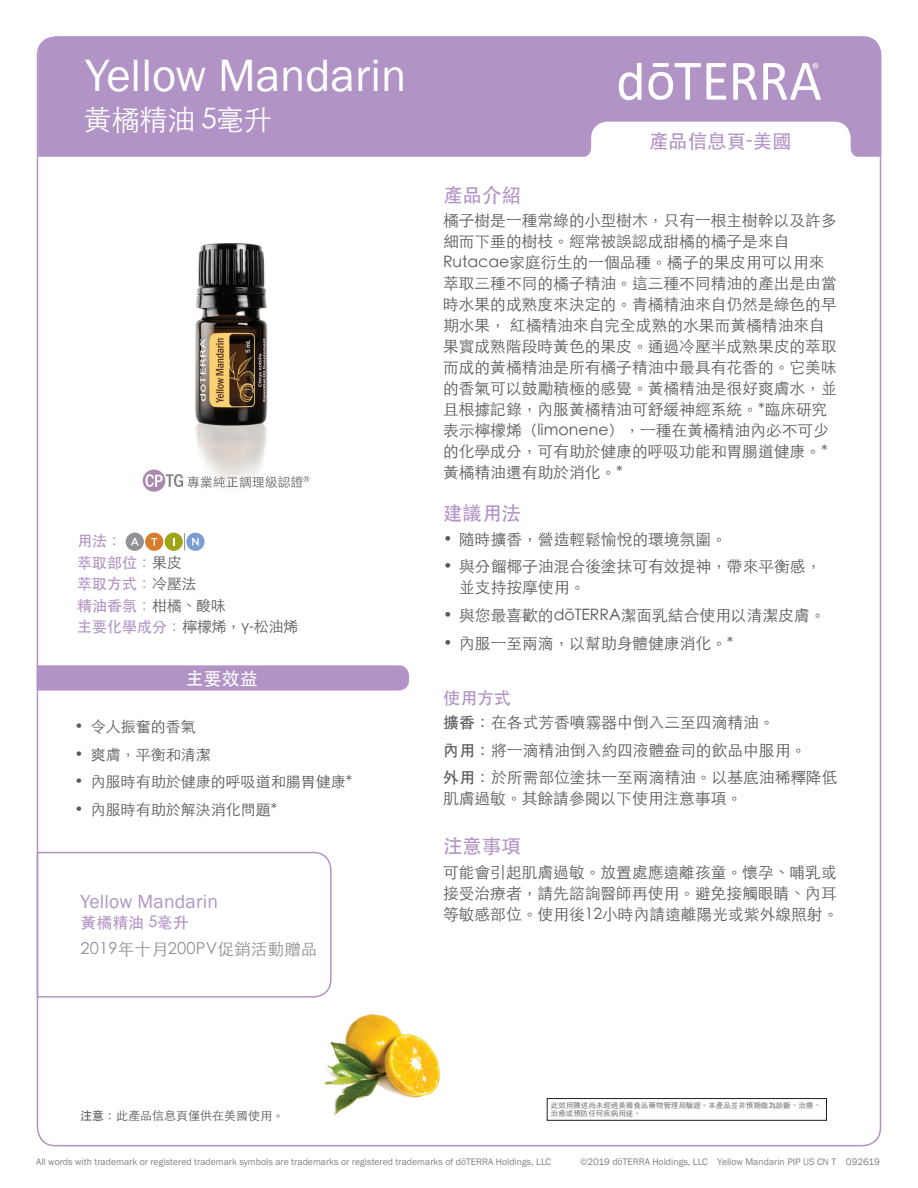
<style>
.page{position:relative;width:918px;height:1188px;background:#fff}
.page>*{position:absolute;margin:0;border:0;box-sizing:border-box;transform-origin:0 0}
.t1{font:46.5px "Franklin Gothic";color:#fff}
.t2{font:300 28.5px "ST Heiti TC";letter-spacing:-.025em;color:#fff}
.t3{font:500 19.5px "ST Heiti TC";color:#b194c5}
.t4{font:19.5px "Franklin Gothic";letter-spacing:.01em;color:#b194c5}
.t5{font:500 18px "ST Heiti TC";color:#fff}
.t6{font:500 17.1px "ST Heiti TC";color:#b194c5}
.t7{font:300 16.5px "ST Heiti TC";letter-spacing:.01em;color:#919295}
.t8{font:300 15.75px/21px "ST Heiti TC";color:#5a5a5d}
.t9{font:500 15.75px "ST Heiti TC";letter-spacing:.01em;color:#b194c5}
.t10{font:300 15px "ST Heiti TC";color:#5a5a5d}
.t11{font:500 15px/21.5px "ST Heiti TC";color:#b194c5}
.t12{font:300 12px "ST Heiti TC";color:#5a5a5d}
.t13{font:9.75px "Franklin Gothic";color:#808285}
.t14{font:300 7.5px/8.2px "ST Heiti TC";color:#57585a}
.s1{font-weight:300;color:#5a5a5d}
.s2{font-weight:500}
</style>
<div class="page">
<img style="left:195px;top:243px;width:73px;height:227px">
<img style="left:324px;top:1014px;width:116px;height:102px">
<div style="left:547px;top:1098px;width:280px;height:22px;border:1px solid #231f20"></div>
<div style="left:38px;top:36px;width:843px;height:121px;background:#b194c5"></div>
<svg style="left:733px;top:63px;width:24px;height:37px"></svg>
<svg style="left:648px;top:63px;width:78px;height:37px"></svg>
<svg style="left:619px;top:63px;width:22px;height:37px"></svg>
<svg style="left:763px;top:63px;width:58px;height:37px"></svg>
<svg style="left:184px;top:533px;width:1px;height:17px"></svg>
<div style="left:126px;top:533px;width:18px;height:18px;background:#919295;border-radius:50%"></div>
<svg style="left:131px;top:538px;width:8px;height:8px"></svg>
<div style="left:145px;top:533px;width:18px;height:18px;background:#d77c29;border-radius:50%"></div>
<svg style="left:151px;top:538px;width:6px;height:8px"></svg>
<div style="left:165px;top:533px;width:18px;height:18px;background:#9ea615;border-radius:50%"></div>
<div style="left:186px;top:533px;width:19px;height:18px;background:#799cd1;border-radius:50%"></div>
<svg style="left:192px;top:538px;width:7px;height:8px"></svg>
<svg style="left:37px;top:665px;width:372px;height:26px;background:#b397c6"></svg>
<svg style="left:36px;top:851px;width:296px;height:147px"></svg>
<svg style="left:143px;top:470px;width:166px;height:22px"></svg>
<svg style="left:581px;top:122px;width:280px;height:35px"></svg>
<h1 class="t1" style="left:85px;top:47px;width:322px">Yellow Mandarin</h1>
<h2 class="t2" style="left:84px;top:95px;width:190px">黃橘精油 5毫升</h2>
<p class="t11" style="left:77px;top:530px;width:222px">用法：<br>萃取部位：<span class="s1">果皮<br></span>萃取方式：<span class="s1">冷壓法<br></span>精油香氛：<span class="s1">柑橘、酸味<br></span>主要化學成分：<span class="s1">檸檬烯，γ-松油烯</span></p>
<p class="t5" style="left:186px;top:669px;width:74px">主要效益</p>
<p class="t10" style="left:75px;top:713px;width:123px">• 令人振奮的香氣</p>
<p class="t10" style="left:75px;top:741px;width:138px">• 爽膚，平衡和清潔</p>
<p class="t10" style="left:75px;top:769px;width:279px">• 內服時有助於健康的呼吸道和腸胃健康*</p>
<p class="t10" style="left:75px;top:797px;width:204px">• 內服時有助於解決消化問題*</p>
<p class="t4" style="left:81px;top:890px;width:139px">Yellow Mandarin</p>
<p class="t9" style="left:81px;top:914px;width:110px">黃橘精油 5毫升</p>
<p class="t7" style="left:81px;top:934px;width:238px">2019年十月200PV促銷活動贈品</p>
<p class="t3" style="left:649px;top:131px;width:144px">產品信息頁-美國</p>
<p class="t3" style="left:686px;top:131px;width:70px">資訊 –</p>
<p class="t3" style="left:443px;top:184px;width:79px">產品介紹</p>
<p class="t8" style="left:443px;top:208px;width:395px">橘子樹是一種常綠的小型樹木，只有一根主樹幹以及許多細而下垂的樹枝。經常被誤認成甜橘的橘子是來自<br>Rutacae家庭衍生的一個品種。橘子的果皮用可以用來萃取三種不同的橘子精油。這三種不同精油的產出是由當時水果的成熟度來決定的。青橘精油來自仍然是綠色的早期水果， 紅橘精油來自完全成熟的水果而黃橘精油來自果實成熟階段時黃色的果皮。通過冷壓半成熟果皮的萃取而成的黃橘精油是所有橘子精油中最具有花香的。它美味的香氣可以鼓勵積極的感覺。黃橘精油是很好爽膚水，並且根據記錄，內服黃橘精油可舒緩神經系統。*臨床研究表示檸檬烯（limonene），一種在黃橘精油內必不可少的化學成分，可有助於健康的呼吸功能和胃腸道健康。*黃橘精油還有助於消化。*</p>
<p class="t3" style="left:443px;top:502px;width:79px">建議用法</p>
<p class="t8" style="left:443px;top:527px;width:285px">• 隨時擴香，營造輕鬆愉悅的環境氛圍。</p>
<p class="t8" style="left:459px;top:554px;width:364px;text-indent:-16px">• 與分餾椰子油混合後塗抹可有效提神，帶來平衡感，並支持按摩使用。</p>
<p class="t8" style="left:443px;top:603px;width:384px">• 與您最喜歡的dōTERRA潔面乳結合使用以清潔皮膚。</p>
<p class="t8" style="left:443px;top:631px;width:292px">• 內服一至兩滴，以幫助身體健康消化。*</p>
<p class="t6" style="left:443px;top:688px;width:70px">使用方式</p>
<p class="t8" style="left:443px;top:707px;width:396px;line-height:27.8px"><span class="s2">擴香：</span>在各式芳香噴霧器中倒入三至四滴精油。<br><span class="s2">內用：</span>將一滴精油倒入約四液體盎司的飲品中服用。<br><span class="s2">外用：</span>於所需部位塗抹一至兩滴精油。以基底油稀釋降低</p>
<p class="t8" style="left:443px;top:787px;width:301px">肌膚過敏。其餘請參閱以下使用注意事項。</p>
<p class="t3" style="left:443px;top:835px;width:79px">注意事項</p>
<p class="t8" style="left:443px;top:860px;width:397px;text-align:justify">可能會引起肌膚過敏。放置處應遠離孩童。懷孕、哺乳或接受治療者，請先諮詢醫師再使用。避免接觸眼睛、內耳等敏感部位。使用後12小時內請遠離陽光或紫外線照射。</p>
<p class="t12" style="left:80px;top:1105px;width:206px"><span class="s2">注意：</span>此產品信息頁僅供在美國使用。</p>
<p class="t14" style="left:551px;top:1101px;width:271px">此效用陳述尚未經過美國食品藥物管理局驗證。本產品並非預期做為診斷、治療、治癒或預防任何疾病用途。</p>
<p class="t13" style="left:36px;top:1156px;width:517px">All words with trademark or registered trademark symbols are trademarks or registered trademarks of dōTERRA Holdings, LLC</p>
<p class="t13" style="left:580px;top:1156px;width:301px">©2019 dōTERRA Holdings, LLC Yellow Mandarin PIP US CN T 092619</p>
</div>
